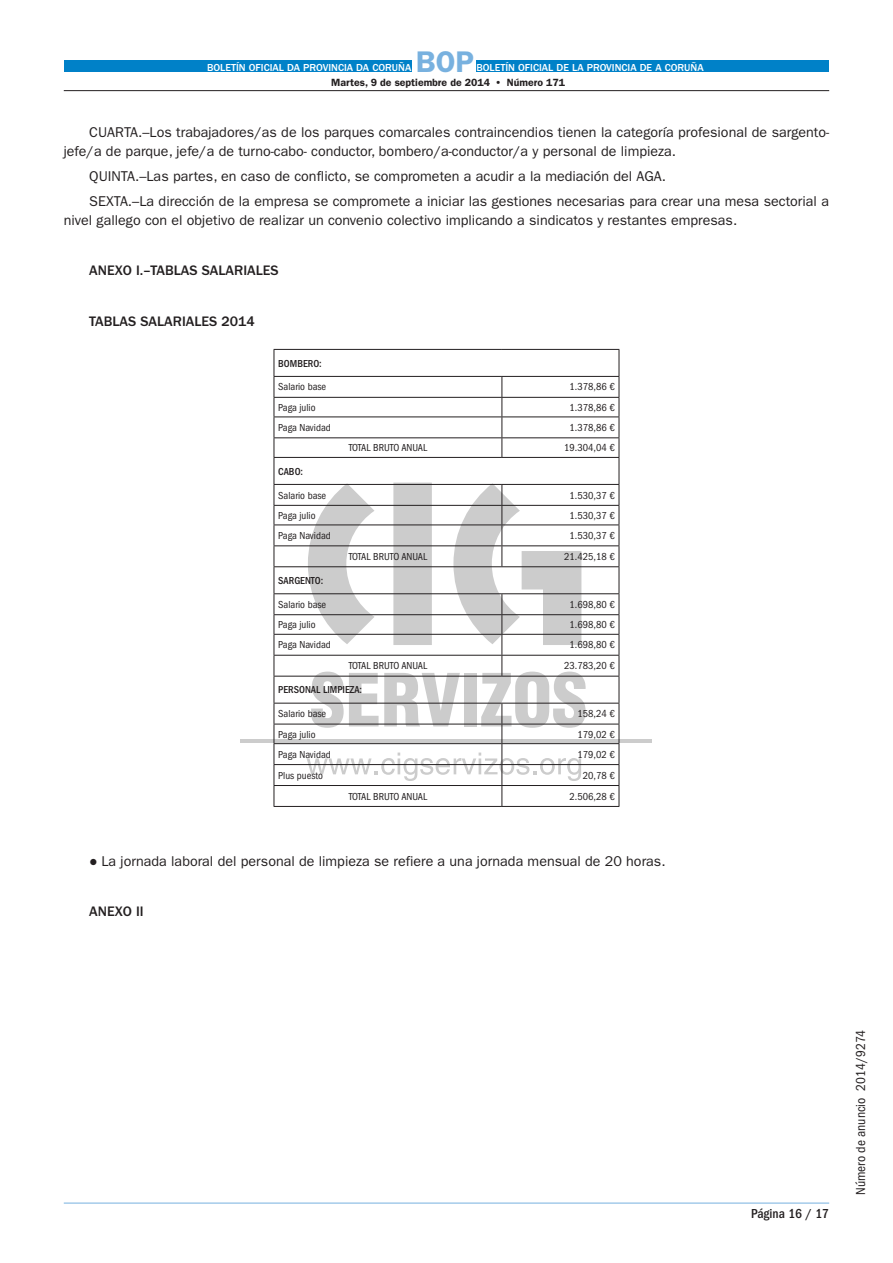
<style>
.page{position:relative;width:893px;height:1263px;background:#fff}
.page>*{position:absolute;margin:0;border:0;box-sizing:border-box;transform-origin:0 0}
.t1{font:600 30px "ITC Franklin Gothic Std";color:#78b1df}
.t2{font:14.25px/18.8px "ITC Franklin Gothic Std";color:#231f20}
.t3{font:500 14.25px "ITC Franklin Gothic Std";color:#231f20}
.t4{font:condensed 13.5px "ITC Franklin Gothic Std";color:#231f20}
.t5{font:500 condensed 13.5px "ITC Franklin Gothic Std";color:#231f20}
.t6{font:condensed 10.5px "ITC Franklin Gothic Std";color:#231f20}
.t7{font:500 10.5px "ITC Franklin Gothic Std";color:#fff}
.t8{font:500 condensed 10.5px "ITC Franklin Gothic Std";color:#231f20}
.t9{font:600 10.5px "ITC Franklin Gothic Std";color:#231f20}
.s1{font-family:"Franklin Gothic";font-weight:500}
</style>
<div class="page">
<hr style="left:240px;top:739px;width:411px;height:3px;background:#ccc">
<div style="left:64px;top:60px;width:347px;height:12px;background:#0081c8"></div>
<div style="left:476px;top:60px;width:353px;height:12px;background:#0081c8"></div>
<hr style="left:64px;top:90px;width:765px;height:1px;background:#231f20">
<hr style="left:64px;top:1203px;width:765px;height:1px;background:#76b1df">
<hr style="left:274px;top:349px;width:228px;height:1px;background:#231f20">
<hr style="left:502px;top:349px;width:117px;height:1px;background:#231f20">
<hr style="left:274px;top:376px;width:228px;height:1px;background:#231f20">
<hr style="left:502px;top:376px;width:117px;height:1px;background:#231f20">
<hr style="left:274px;top:397px;width:228px;height:1px;background:#231f20">
<hr style="left:502px;top:397px;width:117px;height:1px;background:#231f20">
<hr style="left:274px;top:416px;width:228px;height:1px;background:#231f20">
<hr style="left:502px;top:416px;width:117px;height:1px;background:#231f20">
<hr style="left:274px;top:437px;width:228px;height:1px;background:#231f20">
<hr style="left:502px;top:437px;width:117px;height:1px;background:#231f20">
<svg style="left:502px;top:377px;width:1px;height:80px"></svg>
<hr style="left:274px;top:457px;width:228px;height:1px;background:#231f20">
<hr style="left:502px;top:457px;width:117px;height:1px;background:#231f20">
<hr style="left:274px;top:484px;width:228px;height:1px;background:#231f20">
<hr style="left:502px;top:484px;width:117px;height:1px;background:#231f20">
<hr style="left:274px;top:505px;width:228px;height:1px;background:#231f20">
<hr style="left:502px;top:505px;width:117px;height:1px;background:#231f20">
<hr style="left:274px;top:524px;width:228px;height:1px;background:#231f20">
<hr style="left:502px;top:524px;width:117px;height:1px;background:#231f20">
<hr style="left:274px;top:545px;width:228px;height:1px;background:#231f20">
<hr style="left:502px;top:545px;width:117px;height:1px;background:#231f20">
<hr style="left:274px;top:566px;width:228px;height:1px;background:#231f20">
<hr style="left:502px;top:566px;width:117px;height:1px;background:#231f20">
<hr style="left:274px;top:593px;width:228px;height:1px;background:#231f20">
<hr style="left:502px;top:593px;width:117px;height:1px;background:#231f20">
<hr style="left:274px;top:614px;width:228px;height:1px;background:#231f20">
<hr style="left:502px;top:614px;width:117px;height:1px;background:#231f20">
<hr style="left:274px;top:634px;width:228px;height:1px;background:#231f20">
<hr style="left:502px;top:634px;width:117px;height:1px;background:#231f20">
<hr style="left:274px;top:655px;width:228px;height:1px;background:#231f20">
<hr style="left:502px;top:655px;width:117px;height:1px;background:#231f20">
<hr style="left:274px;top:676px;width:228px;height:1px;background:#231f20">
<hr style="left:502px;top:676px;width:117px;height:1px;background:#231f20">
<hr style="left:274px;top:703px;width:228px;height:1px;background:#231f20">
<hr style="left:502px;top:703px;width:117px;height:1px;background:#231f20">
<hr style="left:274px;top:724px;width:228px;height:1px;background:#231f20">
<hr style="left:502px;top:724px;width:117px;height:1px;background:#231f20">
<hr style="left:274px;top:743px;width:228px;height:1px;background:#231f20">
<hr style="left:502px;top:743px;width:117px;height:1px;background:#231f20">
<hr style="left:274px;top:764px;width:228px;height:1px;background:#231f20">
<hr style="left:502px;top:764px;width:117px;height:1px;background:#231f20">
<hr style="left:274px;top:785px;width:228px;height:1px;background:#231f20">
<svg style="left:274px;top:350px;width:1px;height:456px"></svg>
<hr style="left:502px;top:785px;width:117px;height:1px;background:#231f20">
<svg style="left:307px;top:483px;width:279px;height:323px"></svg>
<svg style="left:619px;top:350px;width:1px;height:456px"></svg>
<hr style="left:274px;top:806px;width:228px;height:1px;background:#231f20">
<hr style="left:502px;top:806px;width:117px;height:1px;background:#231f20">
<p class="t7" style="left:207px;top:62px;width:206px">BOLETÍN OFICIAL DA PROVINCIA DA CORUÑA</p>
<h1 class="t1" style="left:416px;top:44px;width:60px">BOP</h1>
<p class="t7" style="left:476px;top:62px;width:229px">BOLETÍN OFICIAL DE LA PROVINCIA DE A CORUÑA</p>
<p class="t9" style="left:331px;top:76px;width:235px">Martes, 9 de septiembre de 2014 • Número 171</p>
<p class="t2" style="left:64px;top:123px;width:767px;text-indent:26px">CUARTA.–Los trabajadores/as de los parques comarcales contraincendios tienen la categoría profesional de sargento&shy;jefe/a de parque, jefe/a de turno-cabo- conductor, bombero/a-conductor/a y personal de limpieza.</p>
<p class="t2" style="left:89px;top:164px;width:741px;line-height:25px">QUINTA.–Las partes, en caso de conflicto, se comprometen a acudir a la mediación del AGA.<br>SEXTA.–La dirección de la empresa se compromete a iniciar las gestiones necesarias para crear una mesa sectorial a</p>
<p class="t2" style="left:64px;top:211px;width:675px">nivel gallego con el objetivo de realizar un convenio colectivo implicando a sindicatos y restantes empresas.</p>
<p class="t3" style="left:89px;top:263px;width:191px">ANEXO I.–TABLAS SALARIALES</p>
<p class="t3" style="left:89px;top:313px;width:167px">TABLAS SALARIALES 2014</p>
<p class="t8" style="left:278px;top:357px;width:45px">BOMBERO:</p>
<p class="t6" style="left:278px;top:381px;width:50px">Salario base</p>
<p class="t6" style="left:569px;top:381px;width:47px">1.378,86 €</p>
<p class="t6" style="left:278px;top:401px;width:39px">Paga julio</p>
<p class="t6" style="left:569px;top:401px;width:47px">1.378,86 €</p>
<p class="t6" style="left:278px;top:422px;width:54px">Paga Navidad</p>
<p class="t6" style="left:569px;top:422px;width:47px">1.378,86 €</p>
<p class="t6" style="left:349px;top:442px;width:80px">TOTAL BRUTO ANUAL</p>
<p class="t6" style="left:564px;top:442px;width:52px">19.304,04 €</p>
<p class="t8" style="left:278px;top:465px;width:26px">CABO:</p>
<p class="t6" style="left:278px;top:489px;width:50px">Salario base</p>
<p class="t6" style="left:569px;top:489px;width:47px">1.530,37 €</p>
<p class="t6" style="left:278px;top:509px;width:39px">Paga julio</p>
<p class="t6" style="left:569px;top:509px;width:47px">1.530,37 €</p>
<p class="t6" style="left:278px;top:530px;width:54px">Paga Navidad</p>
<p class="t6" style="left:569px;top:530px;width:47px">1.530,37 €</p>
<p class="t6" style="left:349px;top:550px;width:80px">TOTAL BRUTO ANUAL</p>
<p class="t6" style="left:564px;top:550px;width:52px">21.425,18 €</p>
<p class="t8" style="left:278px;top:574px;width:47px">SARGENTO:</p>
<p class="t6" style="left:278px;top:598px;width:50px">Salario base</p>
<p class="t6" style="left:569px;top:598px;width:47px">1.698,80 €</p>
<p class="t6" style="left:278px;top:619px;width:39px">Paga julio</p>
<p class="t6" style="left:569px;top:619px;width:47px">1.698,80 €</p>
<p class="t6" style="left:278px;top:639px;width:54px">Paga Navidad</p>
<p class="t6" style="left:569px;top:639px;width:47px">1.698,80 €</p>
<p class="t6" style="left:349px;top:660px;width:80px">TOTAL BRUTO ANUAL</p>
<p class="t6" style="left:564px;top:660px;width:52px">23.783,20 €</p>
<p class="t8" style="left:278px;top:684px;width:85px">PERSONAL LIMPIEZA:</p>
<p class="t6" style="left:278px;top:708px;width:50px">Salario base</p>
<p class="t6" style="left:577px;top:708px;width:39px">158,24 €</p>
<p class="t6" style="left:278px;top:728px;width:39px">Paga julio</p>
<p class="t6" style="left:577px;top:728px;width:39px">179,02 €</p>
<p class="t6" style="left:278px;top:748px;width:54px">Paga Navidad</p>
<p class="t6" style="left:577px;top:748px;width:39px">179,02 €</p>
<p class="t6" style="left:278px;top:769px;width:46px">Plus puesto</p>
<p class="t6" style="left:583px;top:769px;width:33px">20,78 €</p>
<p class="t6" style="left:349px;top:790px;width:80px">TOTAL BRUTO ANUAL</p>
<p class="t6" style="left:569px;top:790px;width:47px">2.506,28 €</p>
<p class="t2" style="left:89px;top:851px;width:578px"><span class="s1">●</span> La jornada laboral del personal de limpieza se refiere a una jornada mensual de 20 horas.</p>
<p class="t3" style="left:89px;top:903px;width:56px">ANEXO II</p>
<p class="t5" style="left:751px;top:1206px;width:80px">Página 16 / 17</p>
<p class="t4" style="left:853px;top:1195px;width:167px;rotate:-90deg">Número de anuncio 2014/9274</p>
</div>
